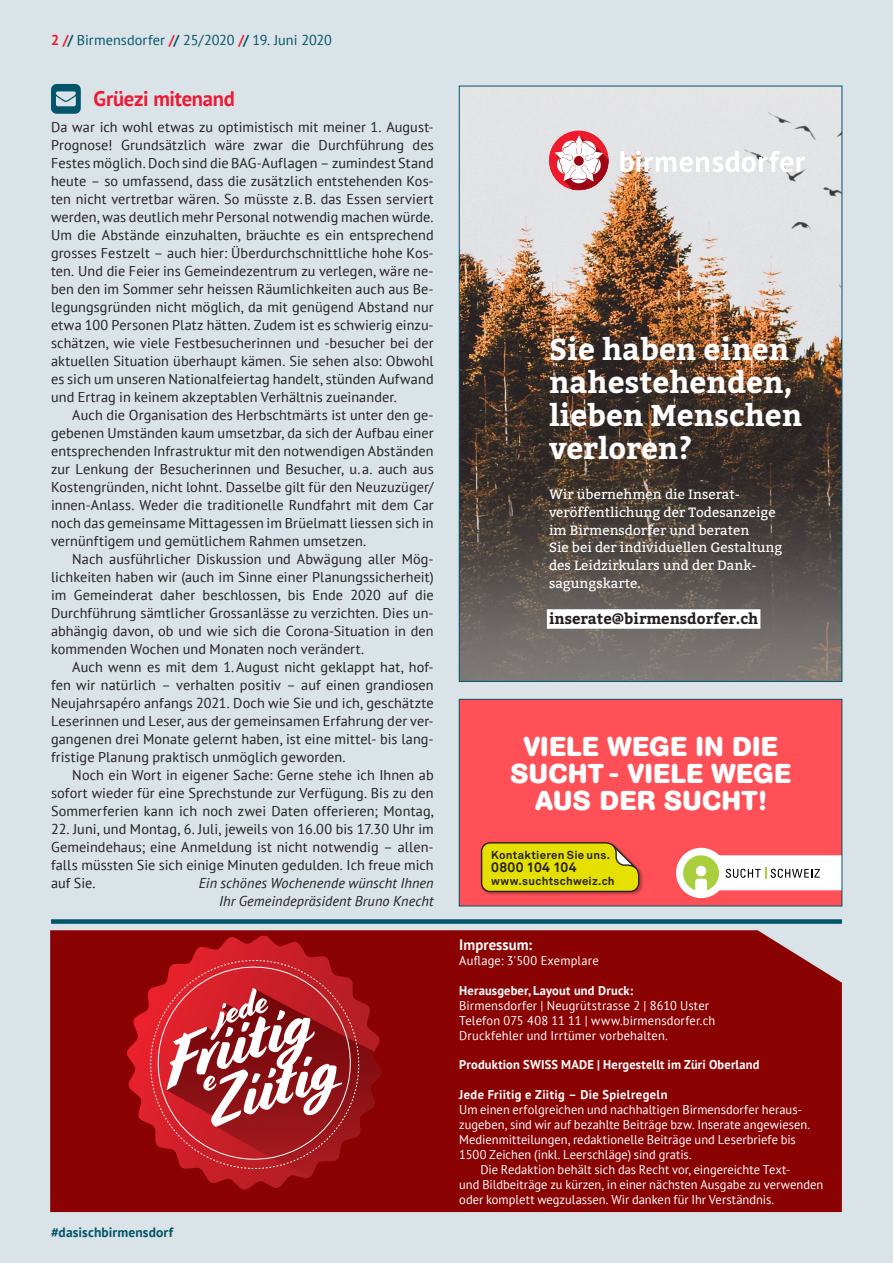
<style>
.page{position:relative;width:893px;height:1263px;background:#dae3e8}
.page>*{position:absolute;margin:0;border:0;box-sizing:border-box;transform-origin:0 0}
.t1{font:700 30px/33px "Bitter";color:#fff}
.t2{font:700 27px/27px "AG Book Rounded";letter-spacing:.025em;color:#fff;text-align:center}
.t3{font:700 21px "PT Sans";letter-spacing:-.015em;color:#ed1a35}
.t4{font:18px/21.6px "Minion Pro";letter-spacing:-.01em;color:#231f20}
.t5{font:700 15px "Bitter";color:#231f20}
.t6{font:700 15px "PT Sans";letter-spacing:.005em;color:#fff}
.t7{font:14.25px/18px "PT Sans";letter-spacing:.005em;color:#231f20;text-align:justify}
.t8{font:italic 14.25px/18px "PT Sans";letter-spacing:.005em;color:#231f20;text-align:right}
.t9{font:14.25px "PT Sans";letter-spacing:.005em;color:#005569}
.t10{font:700 13.8px "Akkurat";letter-spacing:.025em;color:#231f20}
.t11{font:13.5px/18px "Bitter";color:#fff}
.t12{font:700 13.5px "PT Sans";letter-spacing:.01em;color:#005569}
.t13{font:12.75px/15px "PT Sans";color:#fff}
.t14{font:700 12.75px "PT Sans";letter-spacing:.015em;color:#fff}
.t15{font:700 11.4px "Akkurat";letter-spacing:.025em;color:#231f20}
.s1{font-weight:700;color:#ed1a35}
.s2{font-weight:700}
</style>
<div class="page">
<div style="left:51px;top:919px;width:791px;height:5px;background:#005569"></div>
<svg style="left:51px;top:84px;width:30px;height:30px"></svg>
<img style="left:461px;top:88px;width:379px;height:591px">
<div style="left:547px;top:609px;width:213px;height:20px;background:#fff"></div>
<svg style="left:620px;top:151px;width:185px;height:21px"></svg>
<div style="left:549px;top:131px;width:59px;height:59px;background:#ee1b2d;border-radius:50%"></div>
<svg style="left:555px;top:136px;width:54px;height:54px"></svg>
<div style="left:50px;top:930px;width:792px;height:282px;background:#8b0202"></div>
<svg style="left:126px;top:936px;width:256px;height:254px;background:#940506"></svg>
<svg style="left:371px;top:988px;width:11px;height:189px;background:#8d0505"></svg>
<svg style="left:137px;top:947px;width:234px;height:235px;background:#b7363b"></svg>
<div style="left:459px;top:699px;width:383px;height:207px;background:#ff5057"></div>
<div style="left:676px;top:848px;width:50px;height:50px;background:#fff;border-radius:50%"></div>
<svg style="left:683px;top:855px;width:157px;height:35px;background:#e6ebd5"></svg>
<img style="left:486px;top:869px;width:157px;height:26px">
<svg style="left:480px;top:842px;width:160px;height:51px;background:#d9c50b"></svg>
<div style="left:459px;top:699px;width:383px;height:207px;border:1px solid #005569"></div>
<p class="t9" style="left:51px;top:31px;width:282px"><span class="s1">2 /</span><span class="s2">/</span> Birmensdorfer <span class="s1">/</span><span class="s2">/</span> 25/2020 <span class="s1">/</span><span class="s2">/</span> 19. Juni 2020</p>
<h3 class="t3" style="left:94px;top:84px;width:143px">Grüezi mitenand</h3>
<p class="t7" style="left:51px;top:117px;width:384px">Da war ich wohl etwas zu optimistisch mit meiner 1. August-Prognose! Grundsätzlich wäre zwar die Durchführung des Festes möglich. Doch sind die BAG-Auflagen – zumindest Stand heute – so umfassend, dass die zusätzlich entstehenden Kos&shy;ten nicht vertretbar wären. So müsste z.B. das Essen serviert werden, was deutlich mehr Personal notwendig machen würde.<br>Um die Abstände einzuhalten, bräuchte es ein entsprechend grosses Festzelt – auch hier: Überdurchschnittliche hohe Kos&shy;ten. Und die Feier ins Gemeindezentrum zu verlegen, wäre ne&shy;ben den im Sommer sehr heissen Räumlichkeiten auch aus Be&shy;legungsgründen nicht möglich, da mit genügend Abstand nur etwa 100 Personen Platz hätten. Zudem ist es schwierig einzu&shy;schätzen, wie viele Festbesucherinnen und -besucher bei der aktuellen Situation überhaupt kämen. Sie sehen also: Obwohl es sich um unseren Nationalfeiertag handelt, stünden Aufwand und Ertrag in keinem akzeptablen Verhältnis zueinander.</p>
<p class="t7" style="left:51px;top:405px;width:384px;text-indent:21px">Auch die Organisation des Herbschtmärts ist unter den ge&shy;gebenen Umständen kaum umsetzbar, da sich der Aufbau einer entsprechenden Infrastruktur mit den notwendigen Abständen zur Lenkung der Besucherinnen und Besucher, u.a. auch aus Kostengründen, nicht lohnt. Dasselbe gilt für den Neuzuzüger/ innen-Anlass. Weder die traditionelle Rundfahrt mit dem Car noch das gemeinsame Mittagessen im Brüelmatt liessen sich in vernünftigem und gemütlichem Rahmen umsetzen.</p>
<p class="t7" style="left:51px;top:549px;width:384px;text-indent:21px">Nach ausführlicher Diskussion und Abwägung aller Mög&shy;lichkeiten haben wir (auch im Sinne einer Planungssicherheit) im Gemeinderat daher beschlossen, bis Ende 2020 auf die Durchführung sämtlicher Grossanlässe zu verzichten. Dies un&shy;abhängig davon, ob und wie sich die Corona-Situation in den kommenden Wochen und Monaten noch verändert.</p>
<p class="t7" style="left:51px;top:657px;width:384px;text-indent:21px">Auch wenn es mit dem 1.August nicht geklappt hat, hof&shy;fen wir natürlich – verhalten positiv – auf einen grandiosen Neujahrsapéro anfangs 2021. Doch wie Sie und ich, geschätzte Leserinnen und Leser, aus der gemeinsamen Erfahrung der ver&shy;gangenen drei Monate gelernt haben, ist eine mittel- bis lang&shy;fristige Planung praktisch unmöglich geworden.</p>
<p class="t7" style="left:51px;top:765px;width:384px;text-indent:21px">Noch ein Wort in eigener Sache: Gerne stehe ich Ihnen ab sofort wieder für eine Sprechstunde zur Verfügung. Bis zu den Sommerferien kann ich noch zwei Daten offerieren; Montag,</p>
<p class="t7" style="left:51px;top:819px;width:384px">22. Juni, und Montag, 6. Juli, jeweils von 16.00 bis 17.30 Uhr im Gemeindehaus; eine Anmeldung ist nicht notwendig – allen&shy;falls müssten Sie sich einige Minuten gedulden. Ich freue mich auf Sie.</p>
<p class="t4" style="left:50px;top:222px;width:83px">Font: Bitter<br>Farben</p>
<p class="t8" style="left:199px;top:873px;width:236px">Ein schönes Wochenende wünscht Ihnen<br>Ihr Gemeindepräsident Bruno Knecht</p>
<p class="t12" style="left:51px;top:1224px;width:124px">#dasischbirmensdorf</p>
<h1 class="t1" style="left:549px;top:334px;width:255px">Sie haben einen nahestehenden, lieben Menschen verloren?</h1>
<p class="t11" style="left:549px;top:485px;width:235px">Wir übernehmen die Inserat&shy;veröffentlichung der Todesanzeige im Birmensdorfer und beraten<br>Sie bei der individuellen Gestaltung des Leidzirkulars und der Dank&shy;sagungskarte.</p>
<p class="t5" style="left:549px;top:609px;width:211px">inserate@birmensdorfer.ch</p>
<h2 class="t2" style="left:510px;top:734px;width:282px">VIELE WEGE IN DIE<br>SUCHT - VIELE WEGE<br>AUS DER SUCHT!</h2>
<p class="t15" style="left:491px;top:847px;width:120px">Kontaktieren Sie uns.</p>
<p class="t10" style="left:491px;top:859px;width:87px">0800 104 104</p>
<p class="t15" style="left:491px;top:873px;width:125px">www.suchtschweiz.ch</p>
<p class="t6" style="left:459px;top:935px;width:75px">Impressum:</p>
<p class="t13" style="left:459px;top:953px;width:141px">Auflage: 3'500 Exemplare</p>
<p class="t14" style="left:459px;top:981px;width:175px">Herausgeber, Layout und Druck:</p>
<p class="t13" style="left:459px;top:997px;width:258px">Birmensdorfer | Neugrütstrasse 2 | 8610 Uster<br>Telefon 075 408 11 11 | www.birmensdorfer.ch<br>Druckfehler und Irrtümer vorbehalten.</p>
<p class="t14" style="left:459px;top:1056px;width:302px">Produktion SWISS MADE | Hergestellt im Züri Oberland</p>
<p class="t14" style="left:459px;top:1085px;width:210px">Jede Friitig e Ziitig – Die Spielregeln</p>
<p class="t13" style="left:459px;top:1101px;width:344px">Um einen erfolgreichen und nachhaltigen Birmensdorfer heraus-</p>
<p class="t13" style="left:459px;top:1116px;width:352px">zugeben, sind wir auf bezahlte Beiträge bzw. Inserate angewiesen.</p>
<p class="t13" style="left:459px;top:1131px;width:338px">Medienmitteilungen, redaktionelle Beiträge und Leserbriefe bis</p>
<p class="t13" style="left:459px;top:1146px;width:234px">1500 Zeichen (inkl. Leerschläge) sind gratis.</p>
<p class="t13" style="left:480px;top:1161px;width:311px">Die Redaktion behält sich das Recht vor, eingereichte Text-</p>
<p class="t13" style="left:459px;top:1176px;width:366px">und Bildbeiträge zu kürzen, in einer nächsten Ausgabe zu verwenden</p>
<p class="t13" style="left:459px;top:1191px;width:316px">oder komplett wegzulassen. Wir danken für Ihr Verständnis.</p>
</div>
